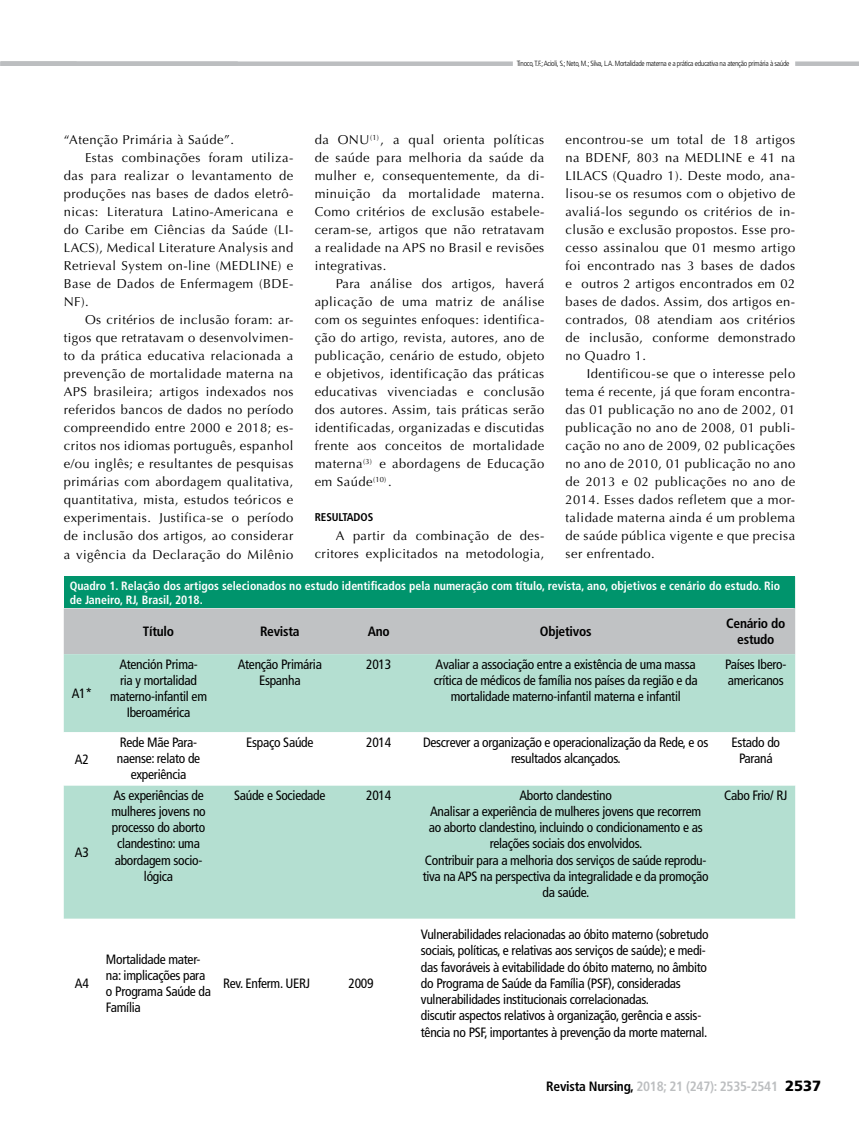
<style>
.page{position:relative;width:859px;height:1132px;background:#fff}
.page>*{position:absolute;margin:0;border:0;box-sizing:border-box;transform-origin:0 0}
.t1{font:condensed 13.5px/16.2px "Frutiger LT Std";letter-spacing:-.02em;color:#000;text-align:center}
.t2{font:700 condensed 13.5px "Frutiger LT Std";letter-spacing:-.02em;color:#bcbec0}
.t3{font:700 condensed 13.5px/16.2px "Frutiger LT Std";letter-spacing:-.02em;color:#000;text-align:center}
.t4{font:12.9px/18px "Optima LT Std";letter-spacing:.035em;color:#000;text-align:justify}
.t5{font:700 condensed 12px/14.4px "Frutiger LT Std";color:#fff}
.t6{font:700 condensed 11.25px "Frutiger LT Std";letter-spacing:-.005em;color:#000}
.t7{font:300 condensed 7.5px "Frutiger LT Std";letter-spacing:-.04em;color:#000}
.s1{color:#000}
.s2{font-weight:900;font-stretch:normal;font-size:14.85px;color:#000}
</style>
<div class="page">
<div style="left:0;top:61px;width:513px;height:5px;background:#bcbec0"></div>
<div style="left:795px;top:61px;width:64px;height:5px;background:#bcbec0"></div>
<div style="left:64px;top:576px;width:730px;height:32px;background:#00946c"></div>
<hr style="left:794px;top:576px;width:1px;height:32px;background:#04956c">
<div style="left:64px;top:608px;width:731px;height:46px;background:#c0c2c4"></div>
<div style="left:64px;top:654px;width:731px;height:78px;background:#b4dfd1"></div>
<div style="left:64px;top:785px;width:731px;height:134px;background:#b4dfd1"></div>
<p class="t7" style="left:517px;top:59px;width:274px">Tinoco, T.F.; Acioli, S.; Neto, M.; Silva, L.A. Mortalidade materna e a prática educativa na atenção primária à saúde</p>
<p class="t4" style="left:64px;top:131px;width:172px">“Atenção Primária à Saúde”.</p>
<p class="t4" style="left:85px;top:149px;width:210px">Estas combinações foram utiliza-</p>
<p class="t4" style="left:64px;top:167px;width:231px">das para realizar o levantamento de</p>
<p class="t4" style="left:64px;top:185px;width:231px">produções nas bases de dados eletrô-</p>
<p class="t4" style="left:64px;top:203px;width:231px">nicas: Literatura Latino-Americana e</p>
<p class="t4" style="left:64px;top:221px;width:231px">do Caribe em Ciências da Saúde (LI-</p>
<p class="t4" style="left:64px;top:239px;width:231px">LACS), Medical Literature Analysis and</p>
<p class="t4" style="left:64px;top:257px;width:231px">Retrieval System on-line (MEDLINE) e</p>
<p class="t4" style="left:64px;top:275px;width:231px">Base de Dados de Enfermagem (BDE-</p>
<p class="t4" style="left:64px;top:293px;width:27px">NF).</p>
<p class="t4" style="left:85px;top:311px;width:210px">Os critérios de inclusão foram: ar-</p>
<p class="t4" style="left:64px;top:329px;width:231px">tigos que retratavam o desenvolvimen-</p>
<p class="t4" style="left:64px;top:347px;width:231px">to da prática educativa relacionada a</p>
<p class="t4" style="left:64px;top:365px;width:231px">prevenção de mortalidade materna na</p>
<p class="t4" style="left:64px;top:383px;width:231px">APS brasileira; artigos indexados nos</p>
<p class="t4" style="left:64px;top:401px;width:231px">referidos bancos de dados no período</p>
<p class="t4" style="left:64px;top:419px;width:231px">compreendido entre 2000 e 2018; es-</p>
<p class="t4" style="left:64px;top:437px;width:231px">critos nos idiomas português, espanhol</p>
<p class="t4" style="left:64px;top:455px;width:231px">e/ou inglês; e resultantes de pesquisas</p>
<p class="t4" style="left:64px;top:473px;width:231px">primárias com abordagem qualitativa,</p>
<p class="t4" style="left:64px;top:491px;width:231px">quantitativa, mista, estudos teóricos e</p>
<p class="t4" style="left:64px;top:509px;width:231px">experimentais. Justifica-se o período</p>
<p class="t4" style="left:64px;top:527px;width:231px">de inclusão dos artigos, ao considerar</p>
<p class="t4" style="left:64px;top:545px;width:231px">a vigência da Declaração do Milênio</p>
<p class="t4" style="left:315px;top:131px;width:231px">da ONU<sup>(1)</sup> , a qual orienta políticas de saúde para melhoria da saúde da mulher e, consequentemente, da di&shy;minuição da mortalidade materna.<br>Como critérios de exclusão estabele&shy;ceram-se, artigos que não retratavam a realidade na APS no Brasil e revisões integrativas.</p>
<p class="t4" style="left:315px;top:275px;width:231px;text-indent:21px">Para análise dos artigos, haverá aplicação de uma matriz de análise com os seguintes enfoques: identifica&shy;ção do artigo, revista, autores, ano de publicação, cenário de estudo, objeto e objetivos, identificação das práticas educativas vivenciadas e conclusão dos autores. Assim, tais práticas serão identificadas, organizadas e discutidas frente aos conceitos de mortalidade materna<sup>(3)</sup> e abordagens de Educação em Saúde<sup>(10)</sup> .</p>
<p class="t6" style="left:315px;top:510px;width:60px">RESULTADOS</p>
<p class="t4" style="left:315px;top:527px;width:231px;text-align:right">A partir da combinação de des&shy;critores explicitados na metodologia,</p>
<p class="t4" style="left:566px;top:131px;width:231px">encontrou-se um total de 18 artigos na BDENF, 803 na MEDLINE e 41 na LILACS (Quadro 1). Deste modo, ana&shy;lisou-se os resumos com o objetivo de avaliá-los segundo os critérios de in&shy;clusão e exclusão propostos. Esse pro&shy;cesso assinalou que 01 mesmo artigo foi encontrado nas 3 bases de dados e outros 2 artigos encontrados em 02 bases de dados. Assim, dos artigos en&shy;contrados, 08 atendiam aos critérios de inclusão, conforme demonstrado no Quadro 1.</p>
<p class="t4" style="left:566px;top:365px;width:231px;text-indent:21px">Identificou-se que o interesse pelo tema é recente, já que foram encontra&shy;das 01 publicação no ano de 2002, 01 publicação no ano de 2008, 01 publi&shy;cação no ano de 2009, 02 publicações no ano de 2010, 01 publicação no ano de 2013 e 02 publicações no ano de 2014. Esses dados refletem que a mor&shy;talidade materna ainda é um problema de saúde pública vigente e que precisa ser enfrentado.</p>
<p class="t5" style="left:70px;top:578px;width:712px">Quadro 1. Relação dos artigos selecionados no estudo identificados pela numeração com título, revista, ano, objetivos e cenário do estudo. Rio de Janeiro, RJ, Brasil, 2018.</p>
<p class="t3" style="left:143px;top:623px;width:33px">Título</p>
<p class="t3" style="left:260px;top:623px;width:41px">Revista</p>
<p class="t3" style="left:368px;top:623px;width:23px">Ano</p>
<p class="t3" style="left:540px;top:623px;width:53px">Objetivos</p>
<p class="t3" style="left:726px;top:615px;width:61px">Cenário do estudo</p>
<p class="t1" style="left:72px;top:685px;width:22px">A1*</p>
<p class="t1" style="left:75px;top:751px;width:15px">A2</p>
<p class="t1" style="left:75px;top:844px;width:15px">A3</p>
<p class="t1" style="left:75px;top:974px;width:15px">A4</p>
<p class="t1" style="left:110px;top:655px;width:99px">Atención Prima-<br>ria y mortalidad materno-infantil em<br>Iberoamérica</p>
<p class="t1" style="left:238px;top:655px;width:86px">Atenção Primária<br>Espanha</p>
<p class="t1" style="left:366px;top:655px;width:27px">2013</p>
<p class="t1" style="left:434px;top:655px;width:265px">Avaliar a associação entre a existência de uma massa crítica de médicos de família nos países da região e da mortalidade materno-infantil materna e infantil</p>
<p class="t1" style="left:725px;top:655px;width:63px;text-align:left">Países Ibero&shy;americanos</p>
<p class="t1" style="left:117px;top:733px;width:85px">Rede Mãe Para&shy;naense: relato de experiência</p>
<p class="t1" style="left:246px;top:733px;width:69px">Espaço Saúde</p>
<p class="t1" style="left:366px;top:733px;width:27px">2014</p>
<p class="t1" style="left:423px;top:733px;width:287px">Descrever a organização e operacionalização da Rede, e os resultados alcançados.</p>
<p class="t1" style="left:731px;top:733px;width:50px">Estado do<br>Paraná</p>
<p class="t1" style="left:111px;top:786px;width:96px">As experiências de mulheres jovens no processo do aborto clandestino: uma abordagem socio&shy;lógica</p>
<p class="t1" style="left:234px;top:786px;width:93px">Saúde e Sociedade</p>
<p class="t1" style="left:366px;top:786px;width:27px">2014</p>
<p class="t1" style="left:423px;top:786px;width:287px">Aborto clandestino<br>Analisar a experiência de mulheres jovens que recorrem ao aborto clandestino, incluindo o condicionamento e as relações sociais dos envolvidos.<br>Contribuir para a melhoria dos serviços de saúde reprodu&shy;tiva na APS na perspectiva da integralidade e da promoção da saúde.</p>
<p class="t1" style="left:724px;top:786px;width:65px">Cabo Frio/ RJ</p>
<p class="t1" style="left:106px;top:950px;width:107px;text-align:left">Mortalidade mater&shy;na: implicações para o Programa Saúde da<br>Família</p>
<p class="t1" style="left:223px;top:974px;width:89px">Rev. Enferm. UERJ</p>
<p class="t1" style="left:348px;top:974px;width:27px">2009</p>
<p class="t1" style="left:421px;top:926px;width:289px;text-align:left">Vulnerabilidades relacionadas ao óbito materno (sobretudo sociais, políticas, e relativas aos serviços de saúde); e medi&shy;das favoráveis à evitabilidade do óbito materno, no âmbito do Programa de Saúde da Família (PSF), consideradas vulnerabilidades institucionais correlacionadas.<br>discutir aspectos relativos à organização, gerência e assis&shy;tência no PSF, importantes à prevenção da morte maternal.</p>
<p class="t2" style="left:546px;top:1077px;width:276px"><span class="s1">Revista Nursing,</span> 2018; 21 (247): 2535-2541 <span class="s2">2537</span></p>
</div>
